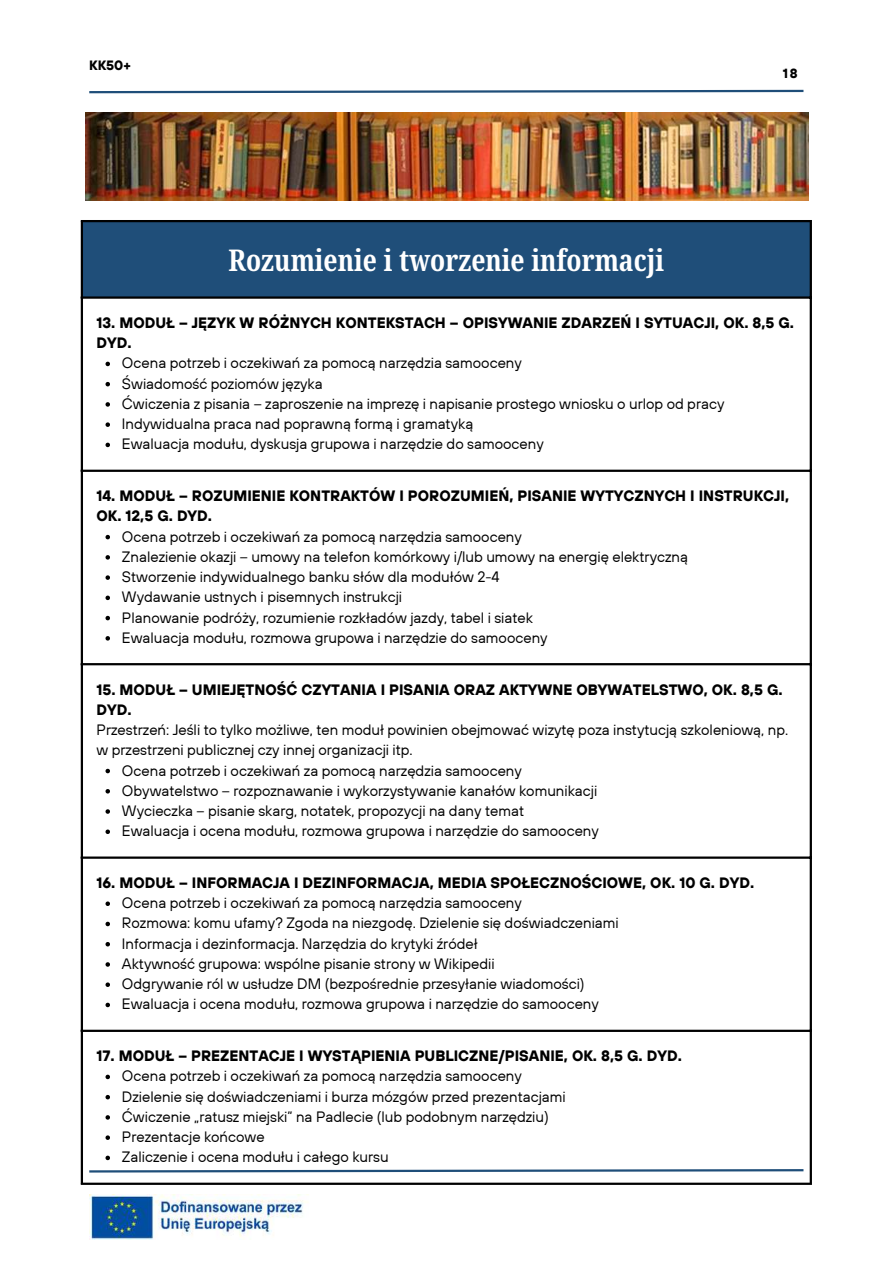
<style>
.page{position:relative;width:893px;height:1264px;background:#fff}
.page>*{position:absolute;margin:0;border:0;box-sizing:border-box;transform-origin:0 0}
.t1{font:700 extra-condensed 30px "Noto Serif Ethiopic";color:#fff}
.t2{font:15px/20.2px "TT Hoves";color:#000}
.t3{font:700 15px/20.2px "TT Hoves";color:#000}
.t4{font:700 13.5px "TT Hoves";color:#000001}
.t5{font:700 13.2px "TT Hoves";color:#000001}
</style>
<div class="page">
<svg style="left:89px;top:89px;width:715px;height:5px"></svg>
<svg style="left:89px;top:1169px;width:715px;height:4px"></svg>
<div style="left:82px;top:221px;width:729px;height:77px;background:#1f4e79"></div>
<svg style="left:105px;top:362px;width:5px;height:4px"></svg>
<svg style="left:105px;top:382px;width:5px;height:4px"></svg>
<svg style="left:105px;top:402px;width:5px;height:4px"></svg>
<svg style="left:105px;top:422px;width:5px;height:5px"></svg>
<svg style="left:105px;top:442px;width:5px;height:5px"></svg>
<svg style="left:105px;top:535px;width:5px;height:4px"></svg>
<svg style="left:105px;top:555px;width:5px;height:4px"></svg>
<svg style="left:105px;top:575px;width:5px;height:5px"></svg>
<svg style="left:105px;top:595px;width:5px;height:5px"></svg>
<svg style="left:105px;top:616px;width:5px;height:4px"></svg>
<svg style="left:105px;top:636px;width:5px;height:4px"></svg>
<svg style="left:105px;top:768px;width:5px;height:5px"></svg>
<svg style="left:105px;top:789px;width:5px;height:4px"></svg>
<svg style="left:105px;top:809px;width:5px;height:4px"></svg>
<svg style="left:105px;top:829px;width:5px;height:5px"></svg>
<svg style="left:105px;top:901px;width:5px;height:5px"></svg>
<svg style="left:105px;top:921px;width:5px;height:5px"></svg>
<svg style="left:105px;top:942px;width:5px;height:4px"></svg>
<svg style="left:105px;top:962px;width:5px;height:4px"></svg>
<svg style="left:105px;top:982px;width:5px;height:4px"></svg>
<svg style="left:105px;top:1002px;width:5px;height:5px"></svg>
<svg style="left:105px;top:1074px;width:5px;height:5px"></svg>
<svg style="left:105px;top:1094px;width:5px;height:5px"></svg>
<svg style="left:105px;top:1115px;width:5px;height:4px"></svg>
<svg style="left:105px;top:1135px;width:5px;height:4px"></svg>
<svg style="left:105px;top:1155px;width:5px;height:5px"></svg>
<hr style="left:81px;top:222px;width:2px;height:960px;background:#000">
<hr style="left:809px;top:222px;width:2px;height:960px;background:#000">
<hr style="left:81px;top:220px;width:730px;height:2px;background:#000">
<hr style="left:81px;top:296px;width:730px;height:3px;background:#000">
<hr style="left:81px;top:469px;width:730px;height:3px;background:#000">
<hr style="left:81px;top:663px;width:730px;height:2px;background:#000">
<hr style="left:81px;top:856px;width:730px;height:2px;background:#000">
<hr style="left:81px;top:1029px;width:730px;height:2px;background:#000">
<hr style="left:81px;top:1182px;width:730px;height:2px;background:#000">
<img style="left:85px;top:113px;width:723px;height:87px">
<img style="left:89px;top:1194px;width:220px;height:45px">
<p class="t4" style="left:89px;top:57px;width:43px">KK50+</p>
<h1 class="t1" style="left:228px;top:238px;width:437px">Rozumienie i tworzenie informacji</h1>
<p class="t5" style="left:782px;top:65px;width:16px">18</p>
<p class="t3" style="left:96px;top:312px;width:699px">13. MODUŁ – JĘZYK W RÓŻNYCH KONTEKSTACH – OPISYWANIE ZDARZEŃ I SYTUACJI, OK. 8,5 G.<br>DYD.</p>
<p class="t2" style="left:122px;top:353px;width:604px">Ocena potrzeb i oczekiwań za pomocą narzędzia samooceny<br>Świadomość poziomów języka<br>Ćwiczenia z pisania – zaproszenie na imprezę i napisanie prostego wniosku o urlop od pracy Indywidualna praca nad poprawną formą i gramatyką<br>Ewaluacja modułu, dyskusja grupowa i narzędzie do samooceny</p>
<p class="t3" style="left:96px;top:485px;width:694px">14. MODUŁ – ROZUMIENIE KONTRAKTÓW I POROZUMIEŃ, PISANIE WYTYCZNYCH I INSTRUKCJI,<br>OK. 12,5 G. DYD.</p>
<p class="t2" style="left:122px;top:526px;width:567px">Ocena potrzeb i oczekiwań za pomocą narzędzia samooceny<br>Znalezienie okazji – umowy na telefon komórkowy i/lub umowy na energię elektryczną Stworzenie indywidualnego banku słów dla modułów 2-4<br>Wydawanie ustnych i pisemnych instrukcji<br>Planowanie podróży, rozumienie rozkładów jazdy, tabel i siatek<br>Ewaluacja modułu, rozmowa grupowa i narzędzie do samooceny</p>
<p class="t3" style="left:96px;top:679px;width:687px">15. MODUŁ – UMIEJĘTNOŚĆ CZYTANIA I PISANIA ORAZ AKTYWNE OBYWATELSTWO, OK. 8,5 G.<br>DYD.</p>
<p class="t2" style="left:96px;top:719px;width:693px">Przestrzeń: Jeśli to tylko możliwe, ten moduł powinien obejmować wizytę poza instytucją szkoleniową, np. w przestrzeni publicznej czy innej organizacji itp.</p>
<p class="t2" style="left:122px;top:759px;width:478px">Ocena potrzeb i oczekiwań za pomocą narzędzia samooceny Obywatelstwo – rozpoznawanie i wykorzystywanie kanałów komunikacji Wycieczka – pisanie skarg, notatek, propozycji na dany temat<br>Ewaluacja i ocena modułu, rozmowa grupowa i narzędzie do samooceny</p>
<p class="t3" style="left:96px;top:872px;width:659px">16. MODUŁ – INFORMACJA I DEZINFORMACJA, MEDIA SPOŁECZNOŚCIOWE, OK. 10 G. DYD.</p>
<p class="t2" style="left:122px;top:892px;width:498px">Ocena potrzeb i oczekiwań za pomocą narzędzia samooceny<br>Rozmowa: komu ufamy? Zgoda na niezgodę. Dzielenie się doświadczeniami Informacja i dezinformacja. Narzędzia do krytyki źródeł<br>Aktywność grupowa: wspólne pisanie strony w Wikipedii<br>Odgrywanie ról w usłudze DM (bezpośrednie przesyłanie wiadomości)<br>Ewaluacja i ocena modułu, rozmowa grupowa i narzędzie do samooceny</p>
<p class="t3" style="left:96px;top:1045px;width:586px">17. MODUŁ – PREZENTACJE I WYSTĄPIENIA PUBLICZNE/PISANIE, OK. 8,5 G. DYD.</p>
<p class="t2" style="left:122px;top:1065px;width:445px">Ocena potrzeb i oczekiwań za pomocą narzędzia samooceny Dzielenie się doświadczeniami i burza mózgów przed prezentacjami Ćwiczenie „ratusz miejski” na Padlecie (lub podobnym narzędziu)<br>Prezentacje końcowe<br>Zaliczenie i ocena modułu i całego kursu</p>
</div>
